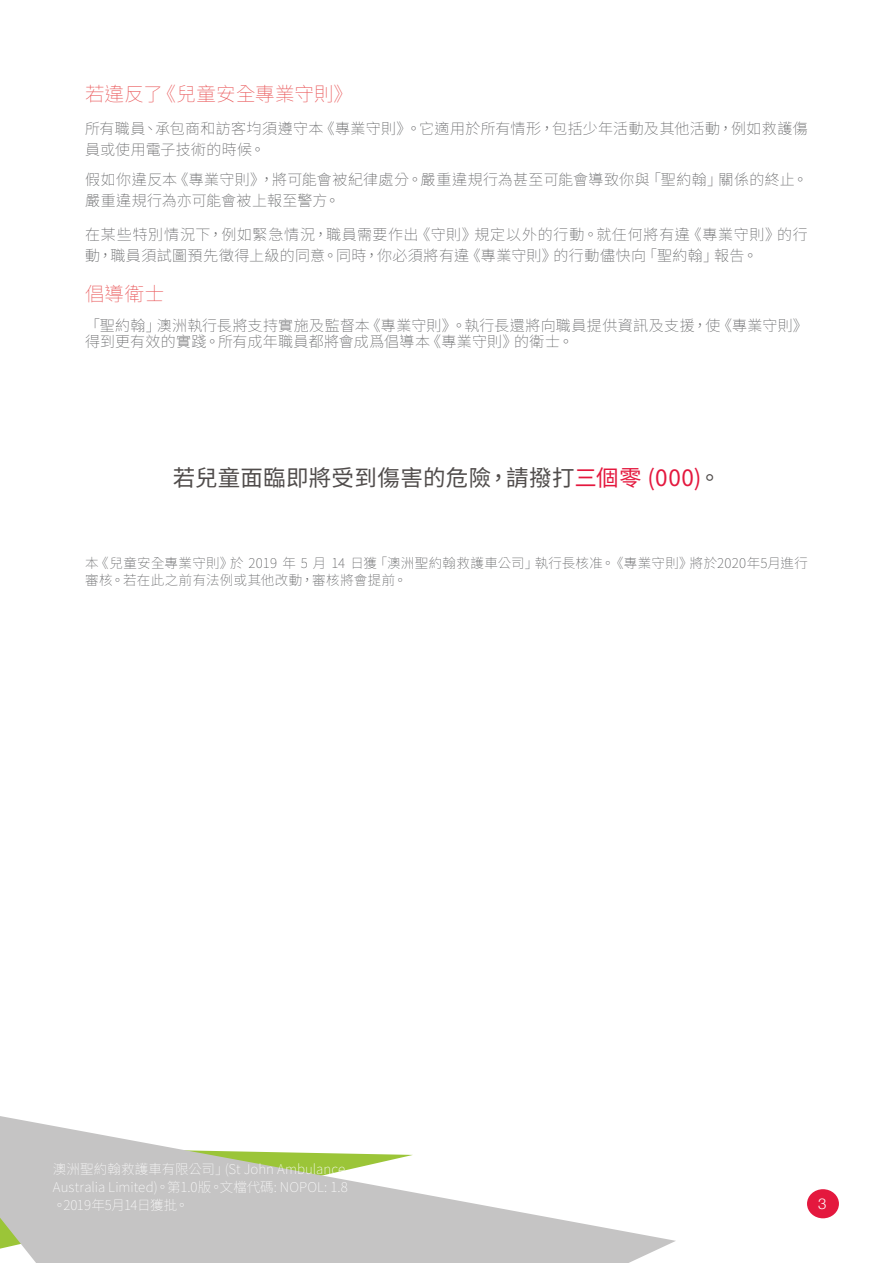
<style>
.page{position:relative;width:893px;height:1263px;background:#fff}
.page>*{position:absolute;margin:0;border:0;box-sizing:border-box;transform-origin:0 0}
.Highlight{font:22.5px "Source Han Sans TC";letter-spacing:.015em;color:#504c4b}
.Head_B{font:200 19.5px "Source Han Sans TC";letter-spacing:.015em;color:#e95658}
.Body_text{font:200 15px/21px "Source Han Sans TC";letter-spacing:.025em;color:#57585a}
.t1{font:300 15px "Helvetica Neue LT";color:#fff}
.Endnotes{font:200 13.5px/16.5px "Source Han Sans TC";letter-spacing:.025em;color:#57585a}
.t2{font:200 13.5px/18px "Source Han Sans TC";color:#fff}
.s1{color:#e4183e}
</style>
<div class="page">
<svg style="left:0;top:1116px;width:676px;height:147px;fill:#c5c4c4"></svg>
<div style="left:807px;top:1189px;width:32px;height:29px;background:#e4183e;border-radius:50%"></div>
<p class="Head_B" style="left:85px;top:82px;width:270px">若違反了《兒童安全專業守則》</p>
<p class="Body_text" style="left:85px;top:119px;width:724px">所有職員、承包商和訪客均須遵守本《專業守則》。它適用於所有情形，包括少年活動及其他活動，例如救護傷員或使用電子技術的時候。</p>
<p class="Body_text" style="left:85px;top:169px;width:724px">假如你違反本《專業守則》，將可能會被紀律處分。嚴重違規行為甚至可能會導致你與「聖約翰」關係的終止。嚴重違規行為亦可能會被上報至警方。</p>
<p class="Body_text" style="left:85px;top:224px;width:724px">在某些特別情況下，例如緊急情況，職員需要作出《守則》規定以外的行動。就任何將有違《專業守則》的行動，職員須試圖預先徵得上級的同意。同時，你必須將有違《專業守則》的行動儘快向「聖約翰」報告。</p>
<p class="Head_B" style="left:85px;top:283px;width:81px">倡導衛士</p>
<p class="Body_text" style="left:85px;top:317px;width:724px;line-height:16.5px">「聖約翰」澳洲執行長將支持實施及監督本《專業守則》。執行長還將向職員提供資訊及支援，使《專業守則》得到更有效的實踐。所有成年職員都將會成爲倡導本《專業守則》的衛士。</p>
<p class="Highlight" style="left:173px;top:465px;width:550px">若兒童面臨即將受到傷害的危險，請撥打<span class="s1">三個零 (000)</span>。</p>
<p class="Endnotes" style="left:85px;top:555px;width:724px">本《兒童安全專業守則》於 2019 年 5 月 14 日獲「澳洲聖約翰救護車公司」執行長核准。《專業守則》將於2020年5月進行審核。若在此之前有法例或其他改動，審核將會提前。</p>
<p class="t2" style="left:53px;top:1160px;width:296px">澳洲聖約翰救護車有限公司」(St John Ambulance<br>Australia Limited)。第1.0版。文檔代碼: NOPOL: 1.8。2019年5月14日獲批。</p>
<p class="t1" style="left:818px;top:1194px;width:10px">3</p>
</div>
